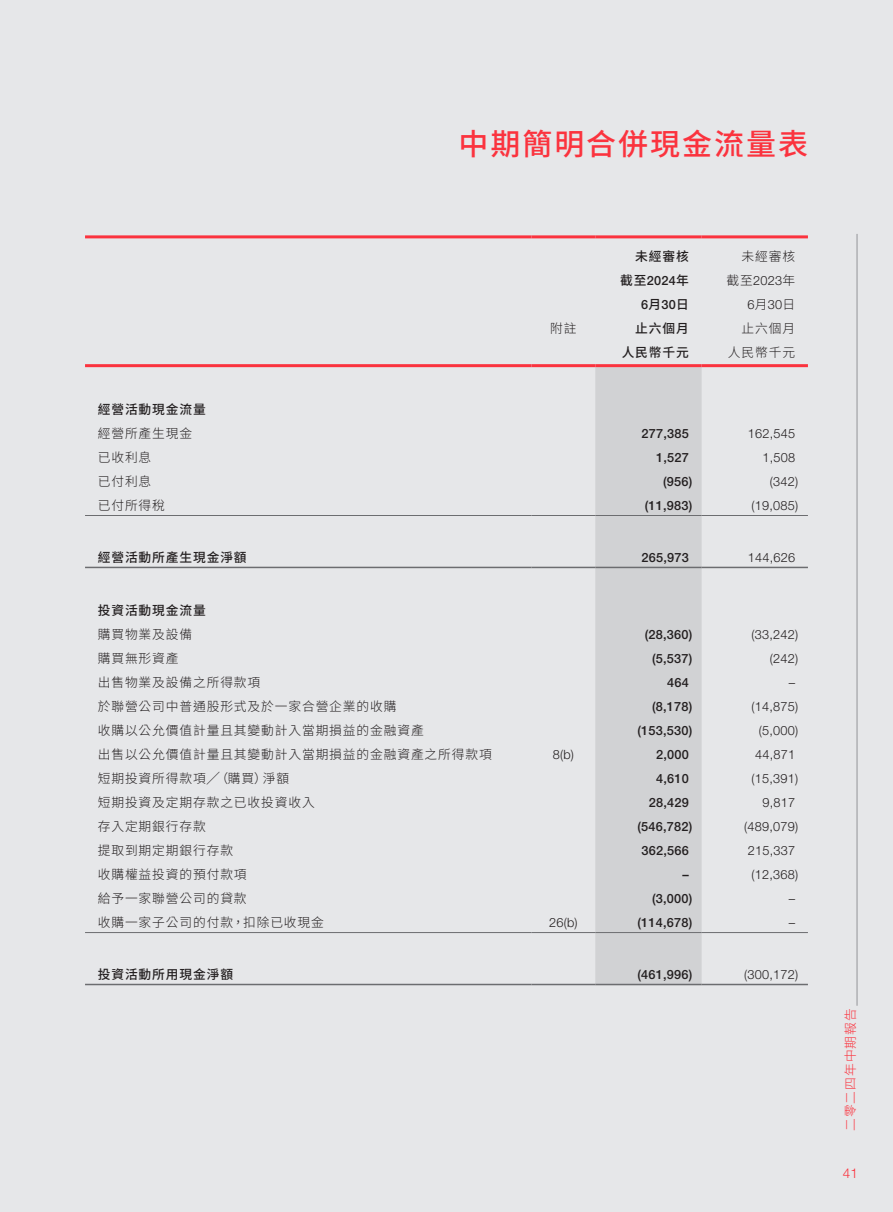
<style>
.page{position:relative;width:893px;height:1212px;background:#e6e7e9}
.page>*{position:absolute;margin:0;border:0;box-sizing:border-box;transform-origin:0 0}
.t1{font:500 30px "Source Han Sans TC";letter-spacing:.065em;color:#fb333e}
.t2{font:300 13.5px "Helvetica Neue LT Std";color:#fb333e}
.Body_Text{font:300 12.75px "Source Han Sans TC";letter-spacing:.07em;color:#231f20}
.Body_Text-2{font:500 12.75px "Helvetica Neue LT Std";letter-spacing:.02em;color:#231f20}
.Body_Text-3{font:300 12.75px "Helvetica Neue LT Std";letter-spacing:.02em;color:#231f20}
.Body_Text-4{font:500 12.75px "Source Han Sans TC";letter-spacing:.07em;color:#231f20}
.t3{font:300 12.75px "Source Han Sans TC";letter-spacing:.075em;color:#fb333e}
.s1{font-family:"Source Han Sans TC"}
</style>
<div class="page">
<hr style="left:857px;top:234px;width:1px;height:772px;background:#939598">
<div style="left:595px;top:367px;width:107px;height:617px;background:#d1d2d4"></div>
<hr style="left:85px;top:235px;width:446px;height:3px;background:#fb333e">
<hr style="left:531px;top:235px;width:64px;height:3px;background:#fb333e">
<hr style="left:595px;top:235px;width:107px;height:3px;background:#fb333e">
<hr style="left:702px;top:235px;width:106px;height:3px;background:#fb333e">
<hr style="left:85px;top:364px;width:446px;height:3px;background:#fb333e">
<hr style="left:531px;top:364px;width:64px;height:3px;background:#fb333e">
<hr style="left:595px;top:364px;width:107px;height:3px;background:#fb333e">
<hr style="left:702px;top:364px;width:106px;height:3px;background:#fb333e">
<hr style="left:85px;top:515px;width:446px;height:1px;background:#6c6d70">
<hr style="left:531px;top:515px;width:64px;height:1px;background:#6c6d70">
<hr style="left:595px;top:515px;width:107px;height:1px;background:#6c6d70">
<hr style="left:702px;top:515px;width:106px;height:1px;background:#6c6d70">
<hr style="left:85px;top:567px;width:446px;height:1px;background:#6c6d70">
<hr style="left:531px;top:567px;width:64px;height:1px;background:#6c6d70">
<hr style="left:595px;top:567px;width:107px;height:1px;background:#6c6d70">
<hr style="left:702px;top:567px;width:106px;height:1px;background:#6c6d70">
<hr style="left:85px;top:932px;width:446px;height:1px;background:#6c6d70">
<hr style="left:531px;top:932px;width:64px;height:1px;background:#6c6d70">
<hr style="left:595px;top:932px;width:107px;height:1px;background:#6c6d70">
<hr style="left:702px;top:932px;width:106px;height:1px;background:#6c6d70">
<hr style="left:85px;top:984px;width:446px;height:1px;background:#6c6d70">
<hr style="left:531px;top:984px;width:64px;height:1px;background:#6c6d70">
<hr style="left:595px;top:984px;width:107px;height:1px;background:#6c6d70">
<hr style="left:702px;top:984px;width:106px;height:1px;background:#6c6d70">
<h1 class="t1" style="left:458px;top:127px;width:351px">中期簡明合併現金流量表</h1>
<p class="Body_Text" style="left:550px;top:321px;width:28px">附註</p>
<p class="Body_Text-4" style="left:635px;top:249px;width:55px">未經審核</p>
<p class="Body_Text" style="left:742px;top:249px;width:55px">未經審核</p>
<p class="Body_Text-2" style="left:620px;top:273px;width:70px"><span class="s1">截至</span>2024<span class="s1">年</span></p>
<p class="Body_Text-2" style="left:641px;top:297px;width:49px">6<span class="s1">月</span>30<span class="s1">日</span></p>
<p class="Body_Text-4" style="left:635px;top:321px;width:55px">止六個月</p>
<p class="Body_Text-3" style="left:727px;top:272px;width:70px"><span class="s1">截至</span>2023<span class="s1">年</span></p>
<p class="Body_Text-3" style="left:747px;top:296px;width:49px">6<span class="s1">月</span>30<span class="s1">日</span></p>
<p class="Body_Text" style="left:742px;top:321px;width:55px">止六個月</p>
<p class="Body_Text-4" style="left:622px;top:345px;width:69px">人民幣千元</p>
<p class="Body_Text" style="left:728px;top:345px;width:69px">人民幣千元</p>
<p class="Body_Text-4" style="left:98px;top:402px;width:110px">經營活動現金流量</p>
<p class="Body_Text" style="left:98px;top:426px;width:96px">經營所產生現金</p>
<p class="Body_Text-2" style="left:641px;top:425px;width:49px">277,385</p>
<p class="Body_Text-3" style="left:748px;top:425px;width:49px">162,545</p>
<p class="Body_Text" style="left:98px;top:450px;width:55px">已收利息</p>
<p class="Body_Text-2" style="left:656px;top:449px;width:34px">1,527</p>
<p class="Body_Text-3" style="left:762px;top:449px;width:34px">1,508</p>
<p class="Body_Text" style="left:98px;top:474px;width:55px">已付利息</p>
<p class="Body_Text-2" style="left:663px;top:473px;width:31px">(956)</p>
<p class="Body_Text-3" style="left:770px;top:473px;width:30px">(342)</p>
<p class="Body_Text" style="left:98px;top:498px;width:69px">已付所得稅</p>
<p class="Body_Text-2" style="left:645px;top:497px;width:49px">(11,983)</p>
<p class="Body_Text-3" style="left:751px;top:497px;width:48px">(19,085)</p>
<p class="Body_Text-4" style="left:98px;top:550px;width:150px">經營活動所產生現金淨額</p>
<p class="Body_Text-2" style="left:641px;top:550px;width:49px">265,973</p>
<p class="Body_Text-3" style="left:748px;top:550px;width:49px">144,626</p>
<p class="Body_Text-4" style="left:98px;top:603px;width:110px">投資活動現金流量</p>
<p class="Body_Text" style="left:98px;top:627px;width:96px">購買物業及設備</p>
<p class="Body_Text-2" style="left:645px;top:626px;width:49px">(28,360)</p>
<p class="Body_Text-3" style="left:751px;top:626px;width:48px">(33,242)</p>
<p class="Body_Text" style="left:98px;top:651px;width:82px">購買無形資產</p>
<p class="Body_Text-2" style="left:652px;top:650px;width:42px">(5,537)</p>
<p class="Body_Text-3" style="left:770px;top:650px;width:30px">(242)</p>
<p class="Body_Text" style="left:98px;top:675px;width:164px">出售物業及設備之所得款項</p>
<p class="Body_Text-2" style="left:667px;top:674px;width:23px">464</p>
<p class="Body_Text-3" style="left:789px;top:674px;width:8px">–</p>
<p class="Body_Text" style="left:98px;top:699px;width:300px">於聯營公司中普通股形式及於一家合營企業的收購</p>
<p class="Body_Text-2" style="left:652px;top:698px;width:42px">(8,178)</p>
<p class="Body_Text-3" style="left:751px;top:698px;width:48px">(14,875)</p>
<p class="Body_Text" style="left:98px;top:723px;width:327px">收購以公允價值計量且其變動計入當期損益的金融資產</p>
<p class="Body_Text-2" style="left:637px;top:722px;width:57px">(153,530)</p>
<p class="Body_Text-3" style="left:759px;top:722px;width:41px">(5,000)</p>
<p class="Body_Text" style="left:98px;top:747px;width:396px">出售以公允價值計量且其變動計入當期損益的金融資產之所得款項</p>
<p class="Body_Text-3" style="left:553px;top:746px;width:23px">8(b)</p>
<p class="Body_Text-2" style="left:656px;top:746px;width:34px">2,000</p>
<p class="Body_Text-3" style="left:755px;top:746px;width:42px">44,871</p>
<p class="Body_Text" style="left:98px;top:771px;width:193px">短期投資所得款項╱（購買）淨額</p>
<p class="Body_Text-2" style="left:656px;top:770px;width:34px">4,610</p>
<p class="Body_Text-3" style="left:751px;top:770px;width:48px">(15,391)</p>
<p class="Body_Text" style="left:98px;top:795px;width:219px">短期投資及定期存款之已收投資收入</p>
<p class="Body_Text-2" style="left:649px;top:794px;width:42px">28,429</p>
<p class="Body_Text-3" style="left:762px;top:794px;width:34px">9,817</p>
<p class="Body_Text" style="left:98px;top:819px;width:110px">存入定期銀行存款</p>
<p class="Body_Text-2" style="left:637px;top:818px;width:57px">(546,782)</p>
<p class="Body_Text-3" style="left:744px;top:818px;width:56px">(489,079)</p>
<p class="Body_Text" style="left:98px;top:843px;width:137px">提取到期定期銀行存款</p>
<p class="Body_Text-2" style="left:641px;top:842px;width:49px">362,566</p>
<p class="Body_Text-3" style="left:748px;top:842px;width:49px">215,337</p>
<p class="Body_Text" style="left:98px;top:867px;width:150px">收購權益投資的預付款項</p>
<p class="Body_Text-2" style="left:682px;top:866px;width:8px">–</p>
<p class="Body_Text-3" style="left:751px;top:866px;width:48px">(12,368)</p>
<p class="Body_Text" style="left:98px;top:891px;width:150px">給予一家聯營公司的貸款</p>
<p class="Body_Text-2" style="left:652px;top:890px;width:42px">(3,000)</p>
<p class="Body_Text-3" style="left:789px;top:890px;width:8px">–</p>
<p class="Body_Text" style="left:98px;top:915px;width:228px">收購一家子公司的付款，扣除已收現金</p>
<p class="Body_Text-3" style="left:549px;top:914px;width:30px">26(b)</p>
<p class="Body_Text-2" style="left:637px;top:914px;width:57px">(114,678)</p>
<p class="Body_Text-3" style="left:789px;top:914px;width:8px">–</p>
<p class="Body_Text-4" style="left:98px;top:967px;width:137px">投資活動所用現金淨額</p>
<p class="Body_Text-2" style="left:637px;top:967px;width:57px">(461,996)</p>
<p class="Body_Text-3" style="left:744px;top:967px;width:56px">(300,172)</p>
<p class="t3" style="left:843px;top:1131px;width:124px;rotate:-90deg">二零二四年中期報告</p>
<p class="t2" style="left:843px;top:1165px;width:17px">41</p>
</div>
